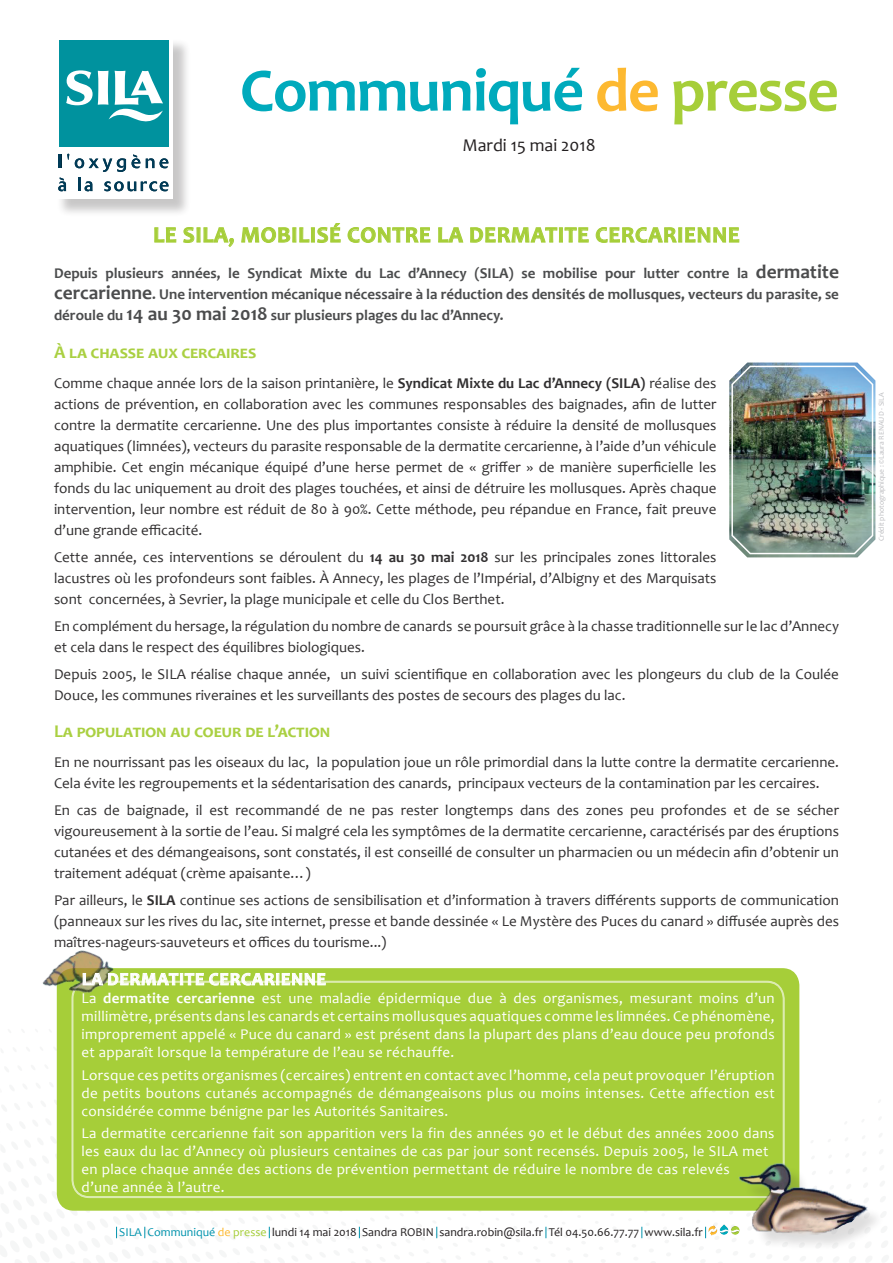
<style>
.page{position:relative;width:893px;height:1263px;background:#fff}
.page>*{position:absolute;margin:0;border:0;box-sizing:border-box;transform-origin:0 0}
.t1{font:700 62.1px "Candara";letter-spacing:-.02em;color:#00aabc}
.t2{font:700 22.5px "Candara";letter-spacing:.03em;color:#a6ce39}
.t3{font:700 18px "Candara";color:#aad042}
.t4{font:700 18px "Candara";letter-spacing:.04em;color:#fff}
.t5{font:18px "Candara";color:#231f20}
.t6{font:15px/21px "Candara";color:#312f30;text-align:justify}
.t7{font:15px/18px "Candara";letter-spacing:.02em;color:#fff;text-align:justify}
.t8{font:700 15px/21px "Candara";color:#4b4c4d;text-align:justify}
.t9{font:12px "Candara";color:#231f20}
.t10{font:7.5px "Candara";color:#bcbdc0}
.s1{color:#fdb931}
.s2{color:#a6ce39}
.s3{font-size:19.5px}
.s4{font-weight:700}
.s5{color:#0093ad}
</style>
<div class="page">
<div style="left:56px;top:38px;width:135px;height:180px;background:#231f20;opacity:.25"></div>
<div style="left:54px;top:36px;width:119px;height:161px;background:#fff"></div>
<div style="left:59px;top:41px;width:109px;height:106px;background:#00929e"></div>
<svg style="left:66px;top:70px;width:97px;height:52px"></svg>
<svg style="left:59px;top:155px;width:2px;height:13px"></svg>
<svg style="left:67px;top:154px;width:2px;height:6px"></svg>
<svg style="left:75px;top:154px;width:65px;height:18px"></svg>
<svg style="left:146px;top:158px;width:8px;height:10px"></svg>
<svg style="left:160px;top:158px;width:8px;height:10px"></svg>
<svg style="left:58px;top:177px;width:8px;height:14px"></svg>
<hr style="left:78px;top:177px;width:3px;height:14px;background:#003b57">
<svg style="left:84px;top:181px;width:9px;height:10px"></svg>
<svg style="left:104px;top:181px;width:65px;height:10px"></svg>
<div style="left:57px;top:968px;width:742px;height:243px;background:#a6ce39;border-radius:17px"></div>
<svg style="left:154px;top:227px;width:23px;height:16px"></svg>
<svg style="left:183px;top:227px;width:51px;height:20px"></svg>
<svg style="left:241px;top:223px;width:100px;height:20px"></svg>
<svg style="left:347px;top:227px;width:84px;height:16px"></svg>
<svg style="left:438px;top:227px;width:25px;height:16px"></svg>
<svg style="left:470px;top:227px;width:119px;height:16px"></svg>
<svg style="left:595px;top:227px;width:145px;height:16px"></svg>
<img style="left:729px;top:362px;width:146px;height:195px">
<img style="left:731px;top:364px;width:143px;height:191px">
<svg style="left:56px;top:1080px;width:826px;height:168px"></svg>
<div style="left:707px;top:1224px;width:33px;height:12px;background:#231f20;opacity:.35"></div>
<img style="left:42px;top:950px;width:137px;height:69px">
<svg style="left:82px;top:972px;width:244px;height:14px"></svg>
<h1 class="t1" style="left:240px;top:51px;width:600px">Communiqué <span class="s1">de</span> <span class="s2">presse</span></h1>
<p class="t5" style="left:462px;top:134px;width:135px">Mardi 15 mai 2018</p>
<h2 class="t2" style="left:153px;top:221px;width:588px">LE SILA, MOBILISÉ CONTRE LA DERMATITE CERCARIENNE</h2>
<p class="t8" style="left:54px;top:263px;width:786px">Depuis plusieurs années, le Syndicat Mixte du Lac d’Annecy (SILA) se mobilise pour lutter contre la <span class="s3">dermatite cercarienne</span>. Une intervention mécanique nécessaire à la réduction des densités de mollusques, vecteurs du parasite, se déroule du <span class="s3">14 au 30 mai 2018</span> sur plusieurs plages du lac d’Annecy.</p>
<p class="t3" style="left:54px;top:341px;width:204px">À la chasse aux cercaires</p>
<p class="t6" style="left:54px;top:372px;width:664px">Comme chaque année lors de la saison printanière, le <span class="s4">Syndicat Mixte du Lac d’Annecy (SILA)</span> réalise des actions de prévention, en collaboration avec les communes responsables des baignades, afin de lutter contre la dermatite cercarienne. Une des plus importantes consiste à réduire la densité de mollusques aquatiques (limnées), vecteurs du parasite responsable de la dermatite cercarienne, à l’aide d’un véhicule amphibie. Cet engin mécanique équipé d’une herse permet de « griffer » de manière superficielle les fonds du lac uniquement au droit des plages touchées, et ainsi de détruire les mollusques. Après chaque intervention, leur nombre est réduit de 80 à 90%. Cette méthode, peu répandue en France, fait preuve d’une grande efficacité.</p>
<p class="t6" style="left:54px;top:546px;width:664px">Cette année, ces interventions se déroulent du <span class="s4">14 au 30 mai 2018</span> sur les principales zones littorales lacustres où les profondeurs sont faibles. À Annecy, les plages de l’Impérial, d’Albigny et des Marquisats sont concernées, à Sevrier, la plage municipale et celle du Clos Berthet.</p>
<p class="t6" style="left:54px;top:615px;width:786px">En complément du hersage, la régulation du nombre de canards se poursuit grâce à la chasse traditionnelle sur le lac d’Annecy et cela dans le respect des équilibres biologiques.</p>
<p class="t6" style="left:54px;top:663px;width:786px">Depuis 2005, le SILA réalise chaque année, un suivi scientifique en collaboration avec les plongeurs du club de la Coulée<br>Douce, les communes riveraines et les surveillants des postes de secours des plages du lac.</p>
<p class="t3" style="left:54px;top:720px;width:278px">La population au coeur de l’action</p>
<p class="t6" style="left:54px;top:752px;width:786px">En ne nourrissant pas les oiseaux du lac, la population joue un rôle primordial dans la lutte contre la dermatite cercarienne.<br>Cela évite les regroupements et la sédentarisation des canards, principaux vecteurs de la contamination par les cercaires.</p>
<p class="t6" style="left:54px;top:800px;width:786px">En cas de baignade, il est recommandé de ne pas rester longtemps dans des zones peu profondes et de se sécher vigoureusement à la sortie de l’eau. Si malgré cela les symptômes de la dermatite cercarienne, caractérisés par des éruptions cutanées et des démangeaisons, sont constatés, il est conseillé de consulter un pharmacien ou un médecin afin d’obtenir un traitement adéquat (crème apaisante…)</p>
<p class="t6" style="left:54px;top:890px;width:786px">Par ailleurs, le <span class="s4">SILA</span> continue ses actions de sensibilisation et d’information à travers différents supports de communication (panneaux sur les rives du lac, site internet, presse et bande dessinée « Le Mystère des Puces du canard » diffusée auprès des maîtres-nageurs-sauveteurs et offices du tourisme...)</p>
<p class="t4" style="left:82px;top:968px;width:246px">LA DERMATITE CERCARIENNE</p>
<p class="t7" style="left:82px;top:989px;width:695px">La <span class="s4">dermatite cercarienne</span> est une maladie épidermique due à des organismes, mesurant moins d’un millimètre, présents dans les canards et certains mollusques aquatiques comme les limnées. Ce phénomène, improprement appelé « Puce du canard » est présent dans la plupart des plans d’eau douce peu profonds et apparaît lorsque la température de l’eau se réchauffe.</p>
<p class="t7" style="left:82px;top:1066px;width:695px">Lorsque ces petits organismes (cercaires) entrent en contact avec l’homme, cela peut provoquer l’éruption de petits boutons cutanés accompagnés de démangeaisons plus ou moins intenses. Cette affection est considérée comme bénigne par les Autorités Sanitaires.</p>
<p class="t7" style="left:82px;top:1124px;width:694px;text-align:left">La dermatite cercarienne fait son apparition vers la fin des années 90 et le début des années 2000 dans les eaux du lac d’Annecy où plusieurs centaines de cas par jour sont recensés. Depuis 2005, le SILA met en place chaque année des actions de prévention permettant de réduire le nombre de cas relevés<br>d’une année à l’autre.</p>
<p class="t9" style="left:119px;top:1225px;width:585px"><span class="s5">SILA Communiqué</span> <span class="s1">de</span> <span class="s2">presse</span> lundi 14 mai 2018 Sandra ROBIN sandra.robin@sila.fr Tél 04.50.66.77.77 www.sila.fr</p>
<p class="t10" style="left:877px;top:541px;width:150px;rotate:-90deg">Crédit photographique : ©Laura RENAUD - SILA</p>
</div>
